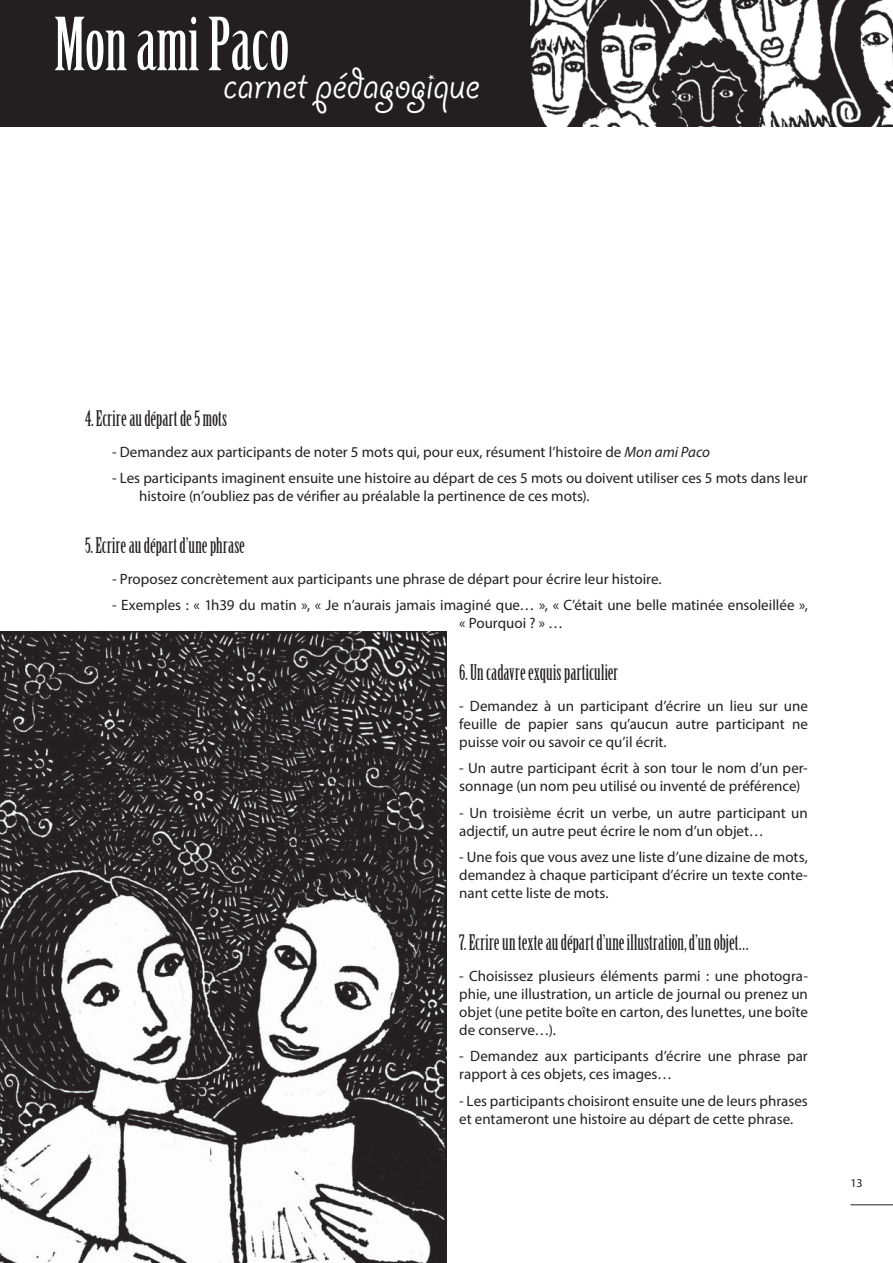
<style>
.page{position:relative;width:893px;height:1263px;background:#fff}
.page>*{position:absolute;margin:0;border:0;box-sizing:border-box;transform-origin:0 0}
.t1{font:71.25px "Birch Std";color:#fff}
.t2{font:48.45px "Giddyup Std";letter-spacing:-.005em;color:#fff}
.t3{font:21px "Birch Std";color:#231f20}
.t4{font:15px/18px "Myriad Pro";color:#231f20}
.t5{font:12px "Myriad Pro";color:#231f20}
.s1{font-style:italic}
</style>
<div class="page">
<div style="left:0;top:0;width:893px;height:127px;background:#231f20"></div>
<img style="left:531px;top:0;width:362px;height:127px">
<img style="left:0;top:631px;width:446px;height:632px">
<hr style="left:850px;top:1204px;width:43px;height:1px;background:#231f20">
<h1 class="t1" style="left:54px;top:11px;width:237px">Mon ami Paco</h1>
<h2 class="t2" style="left:223px;top:63px;width:258px">carnet pédagogique</h2>
<h3 class="t3" style="left:85px;top:408px;width:144px">4. Ecrire au départ de 5 mots</h3>
<p class="t4" style="left:112px;top:444px;width:599px">- Demandez aux participants de noter 5 mots qui, pour eux, résument l’histoire de <span class="s1">Mon ami Paco</span></p>
<p class="t4" style="left:139px;top:471px;width:670px;text-indent:-27px">- Les participants imaginent ensuite une histoire au départ de ces 5 mots ou doivent utiliser ces 5 mots dans leur histoire (n’oubliez pas de vérifier au préalable la pertinence de ces mots).</p>
<h3 class="t3" style="left:85px;top:535px;width:162px">5. Ecrire au départ d’une phrase</h3>
<p class="t4" style="left:112px;top:571px;width:551px">- Proposez concrètement aux participants une phrase de départ pour écrire leur histoire.</p>
<p class="t4" style="left:459px;top:598px;width:350px;text-indent:-347px">- Exemples : « 1h39 du matin », « Je n’aurais jamais imaginé que… », « C’était une belle matinée ensoleillée », « Pourquoi ? » …</p>
<h3 class="t3" style="left:459px;top:662px;width:160px">6. Un cadavre exquis particulier</h3>
<p class="t4" style="left:459px;top:698px;width:350px;text-align:justify">- Demandez à un participant d’écrire un lieu sur une feuille de papier sans qu’aucun autre participant ne puisse voir ou savoir ce qu’il écrit.</p>
<p class="t4" style="left:459px;top:761px;width:350px">- Un autre participant écrit à son tour le nom d’un per&shy;sonnage (un nom peu utilisé ou inventé de préférence)</p>
<p class="t4" style="left:459px;top:805px;width:350px">- Un troisième écrit un verbe, un autre participant un adjectif, un autre peut écrire le nom d’un objet…</p>
<p class="t4" style="left:459px;top:850px;width:350px;text-align:justify">- Une fois que vous avez une liste d’une dizaine de mots, demandez à chaque participant d’écrire un texte conte&shy;nant cette liste de mots.</p>
<h3 class="t3" style="left:459px;top:932px;width:291px">7. Ecrire un texte au départ d’une illustration, d’un objet…</h3>
<p class="t4" style="left:459px;top:968px;width:350px;text-align:justify">- Choisissez plusieurs éléments parmi : une photogra&shy;phie, une illustration, un article de journal ou prenez un objet (une petite boîte en carton, des lunettes, une boîte de conserve…).</p>
<p class="t4" style="left:459px;top:1049px;width:350px">- Demandez aux participants d’écrire une phrase par rapport à ces objets, ces images…</p>
<p class="t4" style="left:459px;top:1093px;width:350px">- Les participants choisiront ensuite une de leurs phrases et entameront une histoire au départ de cette phrase.</p>
<p class="t5" style="left:850px;top:1178px;width:14px">13</p>
</div>
